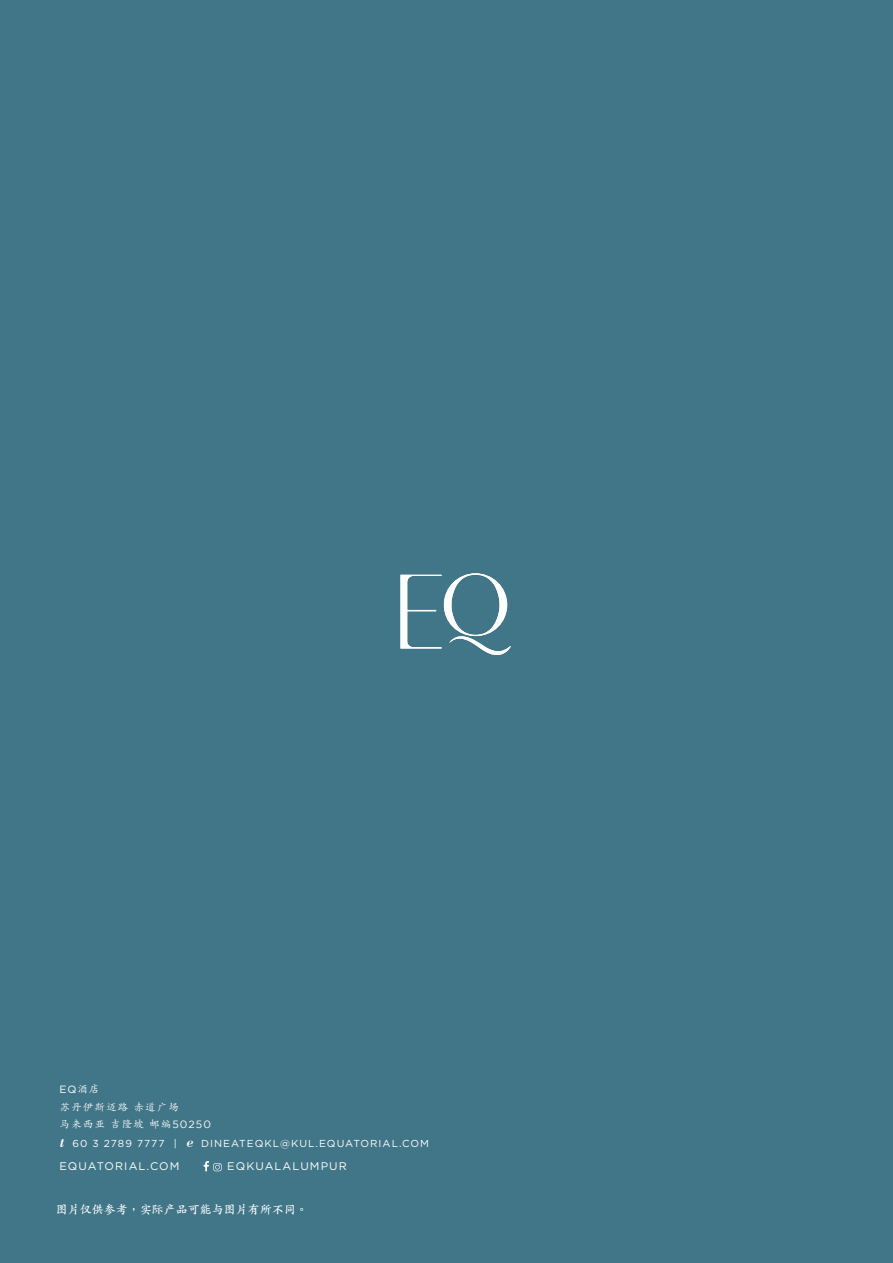
<style>
.page{position:relative;width:893px;height:1263px;background:#417688}
.page>*{position:absolute;margin:0;border:0;box-sizing:border-box;transform-origin:0 0}
.t1{font:700 12px "ST Kaiti TC";color:#fff}
.t2{font:11.1px "Gotham";letter-spacing:.1em;color:#fff}
.t3{font:10.5px/18px "Adobe Kaiti Std";letter-spacing:.1em;color:#fff}
.t4{font:10.5px "Gotham";color:#fff}
.t5{font:10.05px "Gotham";letter-spacing:.1em;color:#fff}
.s1{font-family:"Adobe Kaiti Std"}
.s2{font-family:"Gotham"}
.s3{font-family:"Bodoni BT";font-style:italic;font-size:15.6px}
</style>
<div class="page">
<svg style="left:400px;top:573px;width:111px;height:82px"></svg>
<svg style="left:204px;top:1161px;width:18px;height:10px"></svg>
<p class="t4" style="left:59px;top:1083px;width:42px">EQ<span class="s1">酒店</span></p>
<p class="t3" style="left:59px;top:1098px;width:153px">苏丹伊斯迈路 赤道广场<br>马来西亚 吉隆坡 邮编<span class="s2">50250</span></p>
<p class="t5" style="left:59px;top:1138px;width:371px"><span class="s3">t</span> 60 3 2789 7777 | <span class="s3">e</span> DINEATEQKL@KUL.EQUATORIAL.COM</p>
<p class="t2" style="left:59px;top:1160px;width:122px">EQUATORIAL.COM</p>
<p class="t2" style="left:227px;top:1160px;width:121px">EQKUALALUMPUR</p>
<p class="t1" style="left:56px;top:1201px;width:254px">图片仅供参考，实际产品可能与图片有所不同︒</p>
</div>
